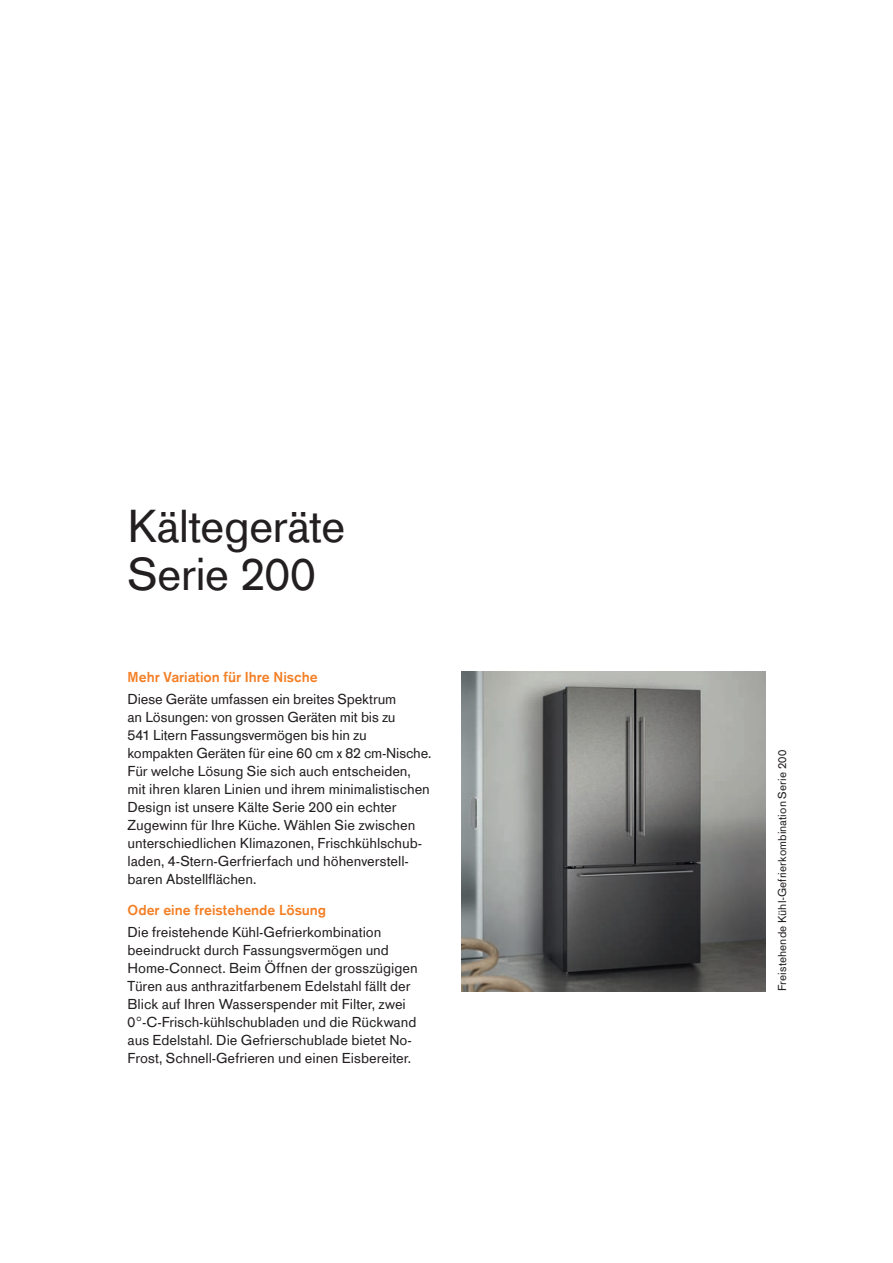
<style>
.page{position:relative;width:893px;height:1263px;background:#fff}
.page>*{position:absolute;margin:0;border:0;box-sizing:border-box;transform-origin:0 0}
.t1{font:48px/48px "Gaggenau";letter-spacing:-.015em;color:#231f20}
.t2{font:15px/18px "Gaggenau";letter-spacing:-.005em;color:#231f20}
.t3{font:700 15px "Gaggenau";letter-spacing:-.005em;color:#f48026}
.t4{font:12px "Gaggenau";letter-spacing:.005em;color:#231f20}
</style>
<div class="page">
<img style="left:461px;top:672px;width:304px;height:319px">
<h1 class="t1" style="left:128px;top:502px;width:219px">Kältegeräte<br>Serie 200</h1>
<p class="t3" style="left:128px;top:668px;width:192px">Mehr Variation für Ihre Nische</p>
<p class="t2" style="left:128px;top:690px;width:305px">Diese Geräte umfassen ein breites Spektrum<br>an Lösungen: von grossen Geräten mit bis zu<br>541 Litern Fassungsvermögen bis hin zu kompakten Geräten für eine 60 cm x 82 cm-Nische.<br>Für welche Lösung Sie sich auch entscheiden, mit ihren klaren Linien und ihrem minimalistischen Design ist unsere Kälte Serie 200 ein echter Zugewinn für Ihre Küche. Wählen Sie zwischen unterschiedlichen Klimazonen, Frischkühlschub&shy;laden, 4-Stern-Gerfrierfach und höhenverstell&shy;baren Abstellflächen.</p>
<p class="t3" style="left:128px;top:901px;width:200px">Oder eine freistehende Lösung</p>
<p class="t2" style="left:128px;top:923px;width:292px">Die freistehende Kühl-Gefrierkombination beeindruckt durch Fassungsvermögen und Home-Connect. Beim Öffnen der grosszügigen Türen aus anthrazitfarbenem Edelstahl fällt der Blick auf Ihren Wasserspender mit Filter, zwei 0°-C-Frisch-kühlschubladen und die Rückwand aus Edelstahl. Die Gefrierschublade bietet No-Frost, Schnell-Gefrieren und einen Eisbereiter.</p>
<p class="t4" style="left:775px;top:991px;width:243px;rotate:-90deg">Freistehende Kühl-Gefrierkombination Serie 200</p>
</div>
